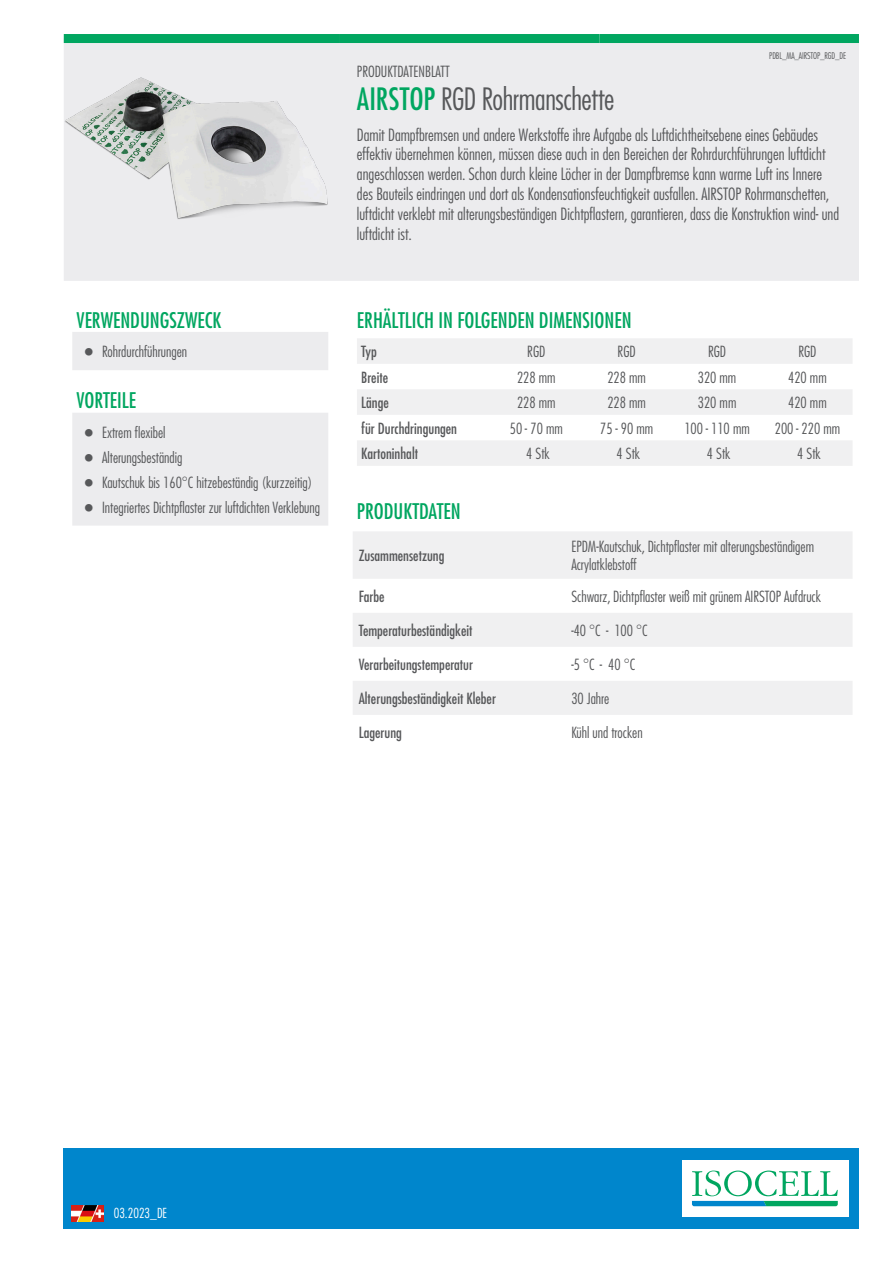
<style>
.page{position:relative;width:893px;height:1263px;background:#fff}
.page>*{position:absolute;margin:0;border:0;box-sizing:border-box;transform-origin:0 0}
.t1{font:300 condensed 30px "Futura LT Pro";letter-spacing:-.015em;color:#57585a}
.t2{font:500 condensed 21px "Futura LT Pro";color:#00a660}
.t3{font:300 condensed 16.5px/19.8px "Futura LT Pro";color:#57585a}
.t4{font:300 condensed 15px/25px "Futura LT Pro";color:#57585a}
.t5{font:500 condensed 15px "Futura LT Pro";color:#57585a}
.t6{font:300 condensed 13.5px "Futura LT Pro";color:#fff}
.t7{font:300 condensed 9px "Futura LT Pro";letter-spacing:-.01em;color:#57585a}
.s1{font-weight:500;color:#00a660}
</style>
<div class="page">
<div style="left:64px;top:1148px;width:795px;height:81px;background:#0086cc"></div>
<div style="left:682px;top:1160px;width:166px;height:57px;background:#fff"></div>
<svg style="left:692px;top:1170px;width:146px;height:36px"></svg>
<img style="left:71px;top:1205px;width:32px;height:16px">
<div style="left:64px;top:43px;width:795px;height:238px;background:#ececee"></div>
<div style="left:64px;top:34px;width:276px;height:9px;background:#00a660"></div>
<div style="left:340px;top:34px;width:259px;height:9px;background:#00a660"></div>
<div style="left:599px;top:34px;width:260px;height:9px;background:#00a660"></div>
<svg style="left:72px;top:332px;width:256px;height:194px;fill:#ececee"></svg>
<svg style="left:357px;top:338px;width:495px;height:128px;fill:#f0f0f1"></svg>
<svg style="left:353px;top:532px;width:499px;height:183px;fill:#f0f0f1"></svg>
<img style="left:64px;top:47px;width:281px;height:196px">
<svg style="left:85px;top:348px;width:8px;height:7px"></svg>
<svg style="left:85px;top:429px;width:8px;height:7px"></svg>
<svg style="left:85px;top:454px;width:8px;height:7px"></svg>
<svg style="left:85px;top:479px;width:8px;height:7px"></svg>
<svg style="left:85px;top:504px;width:8px;height:7px"></svg>
<p class="t2" style="left:77px;top:305px;width:147px">VERWENDUNGSZWECK</p>
<p class="t4" style="left:102px;top:339px;width:87px">Rohrdurchführungen</p>
<p class="t2" style="left:77px;top:386px;width:61px">VORTEILE</p>
<p class="t4" style="left:102px;top:420px;width:220px">Extrem flexibel<br>Alterungsbeständig<br>Kautschuk bis 160°C hitzebeständig (kurzzeitig)<br>Integriertes Dichtpflaster zur luftdichten Verklebung</p>
<p class="t4" style="left:357px;top:59px;width:94px">PRODUKTDATENBLATT</p>
<p class="t7" style="left:769px;top:50px;width:79px">PDBL_MA_AIRSTOP_RGD_DE</p>
<h1 class="t1" style="left:357px;top:80px;width:259px"><span class="s1">AIRSTOP</span> RGD Rohrmanschette</h1>
<p class="t3" style="left:357px;top:125px;width:484px">Damit Dampfbremsen und andere Werkstoffe ihre Aufgabe als Luftdichtheitsebene eines Gebäudes effektiv übernehmen können, müssen diese auch in den Bereichen der Rohrdurchführungen luftdicht angeschlossen werden. Schon durch kleine Löcher in der Dampfbremse kann warme Luft ins Innere des Bauteils eindringen und dort als Kondensationsfeuchtigkeit ausfallen. AIRSTOP Rohrmanschetten, luftdicht verklebt mit alterungsbeständigen Dichtpflastern, garantieren, dass die Konstruktion wind- und luftdicht ist.</p>
<p class="t2" style="left:357px;top:305px;width:276px">ERHÄLTLICH IN FOLGENDEN DIMENSIONEN</p>
<p class="t5" style="left:361px;top:341px;width:17px">Typ</p>
<p class="t4" style="left:527px;top:339px;width:20px">RGD</p>
<p class="t4" style="left:618px;top:339px;width:20px">RGD</p>
<p class="t4" style="left:708px;top:339px;width:20px">RGD</p>
<p class="t4" style="left:798px;top:339px;width:20px">RGD</p>
<p class="t5" style="left:361px;top:367px;width:28px">Breite</p>
<p class="t4" style="left:517px;top:365px;width:40px">228 mm</p>
<p class="t4" style="left:607px;top:365px;width:40px">228 mm</p>
<p class="t4" style="left:698px;top:365px;width:40px">320 mm</p>
<p class="t4" style="left:788px;top:365px;width:40px">420 mm</p>
<p class="t5" style="left:361px;top:392px;width:29px">Länge</p>
<p class="t4" style="left:517px;top:390px;width:40px">228 mm</p>
<p class="t4" style="left:607px;top:390px;width:40px">228 mm</p>
<p class="t4" style="left:698px;top:390px;width:40px">320 mm</p>
<p class="t4" style="left:788px;top:390px;width:40px">420 mm</p>
<p class="t5" style="left:361px;top:418px;width:97px">für Durchdringungen</p>
<p class="t4" style="left:510px;top:416px;width:54px">50 - 70 mm</p>
<p class="t4" style="left:600px;top:416px;width:54px">75 - 90 mm</p>
<p class="t4" style="left:684px;top:416px;width:67px">100 - 110 mm</p>
<p class="t4" style="left:775px;top:416px;width:67px">200 - 220 mm</p>
<p class="t5" style="left:361px;top:443px;width:58px">Kartoninhalt</p>
<p class="t4" style="left:526px;top:441px;width:25px">4 Stk</p>
<p class="t4" style="left:616px;top:441px;width:25px">4 Stk</p>
<p class="t4" style="left:707px;top:441px;width:25px">4 Stk</p>
<p class="t4" style="left:797px;top:441px;width:25px">4 Stk</p>
<p class="t2" style="left:357px;top:497px;width:105px">PRODUKTDATEN</p>
<p class="t5" style="left:359px;top:545px;width:87px">Zusammensetzung</p>
<p class="t4" style="left:571px;top:538px;width:244px;line-height:18px">EPDM-Kautschuk, Dichtpflaster mit alterungsbeständigem<br>Acrylatklebstoff</p>
<p class="t5" style="left:359px;top:586px;width:27px">Farbe</p>
<p class="t4" style="left:571px;top:584px;width:251px">Schwarz, Dichtpflaster weiß mit grünem AIRSTOP Aufdruck</p>
<p class="t5" style="left:359px;top:620px;width:115px">Temperaturbeständigkeit</p>
<p class="t4" style="left:571px;top:618px;width:78px">-40 °C - 100 °C</p>
<p class="t5" style="left:359px;top:654px;width:116px">Verarbeitungstemperatur</p>
<p class="t4" style="left:571px;top:652px;width:65px">-5 °C - 40 °C</p>
<p class="t5" style="left:359px;top:688px;width:139px">Alterungsbeständigkeit Kleber</p>
<p class="t4" style="left:571px;top:686px;width:40px">30 Jahre</p>
<p class="t5" style="left:359px;top:722px;width:45px">Lagerung</p>
<p class="t4" style="left:571px;top:720px;width:73px">Kühl und trocken</p>
<p class="t6" style="left:114px;top:1204px;width:55px">03.2023_DE</p>
</div>
